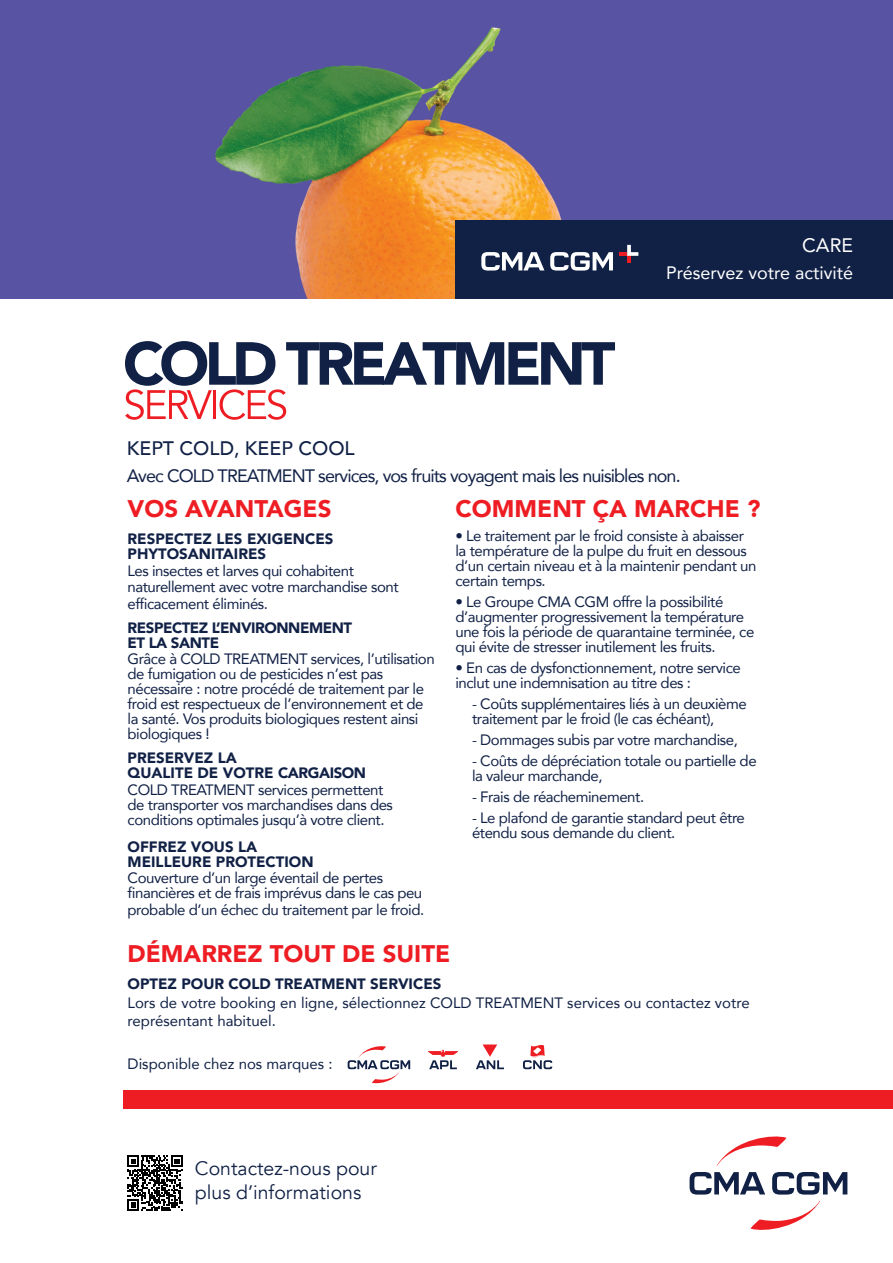
<style>
.page{position:relative;width:893px;height:1263px;background:#fff}
.page>*{position:absolute;margin:0;border:0;box-sizing:border-box;transform-origin:0 0}
.t1{font:900 24px "Avenir";color:#ee1d23}
.t2{font:19.5px/23.4px "Avenir";color:#112146}
.t3{font:500 19.5px "Avenir";color:#112146}
.t4{font:19.5px "Avenir";color:#fff}
.t5{font:18px "Avenir";letter-spacing:-.05em;color:#112146}
.t6{font:18px "Avenir";color:#fff}
.t7{font:15px/15px "Avenir";letter-spacing:-.03em;color:#112146}
.t8{font:900 15px/15px "Avenir";color:#112146}
.t9{font:15px/18px "Avenir";color:#112146}
.t10{font:900 15px/15px "Avenir";letter-spacing:-.03em;color:#112146}
</style>
<div class="page">
<img style="left:0;top:0;width:893px;height:298px">
<div style="left:123px;top:1091px;width:770px;height:18px;background:#ee1d23"></div>
<div style="left:455px;top:220px;width:438px;height:78px;background:#112146"></div>
<svg style="left:717px;top:1136px;width:69px;height:30px"></svg>
<svg style="left:690px;top:1172px;width:75px;height:22px"></svg>
<svg style="left:772px;top:1172px;width:75px;height:22px"></svg>
<svg style="left:751px;top:1200px;width:69px;height:30px"></svg>
<svg style="left:481px;top:252px;width:63px;height:19px"></svg>
<svg style="left:550px;top:252px;width:63px;height:19px"></svg>
<svg style="left:620px;top:245px;width:18px;height:18px"></svg>
<svg style="left:128px;top:1155px;width:55px;height:56px"></svg>
<svg style="left:476px;top:1044px;width:28px;height:25px"></svg>
<svg style="left:523px;top:1044px;width:29px;height:25px"></svg>
<svg style="left:348px;top:1046px;width:62px;height:38px"></svg>
<svg style="left:428px;top:1050px;width:30px;height:19px"></svg>
<svg style="left:125px;top:341px;width:490px;height:79px"></svg>
<h2 class="t4" style="left:802px;top:229px;width:52px">CARE</h2>
<p class="t6" style="left:666px;top:258px;width:189px">Préservez votre activité</p>
<h2 class="t3" style="left:127px;top:432px;width:229px">KEPT COLD, KEEP COOL</h2>
<p class="t5" style="left:127px;top:462px;width:555px">Avec COLD TREATMENT services, vos fruits voyagent mais les nuisibles non.</p>
<h1 class="t1" style="left:128px;top:488px;width:205px">VOS AVANTAGES</h1>
<p class="t8" style="left:128px;top:531px;width:207px">RESPECTEZ LES EXIGENCES<br>PHYTOSANITAIRES</p>
<p class="t7" style="left:128px;top:562px;width:273px;line-height:16.5px">Les insectes et larves qui cohabitent naturellement avec votre marchandise sont efficacement éliminés.</p>
<p class="t10" style="left:128px;top:620px;width:226px">RESPECTEZ L’ENVIRONNEMENT<br>ET LA SANTE</p>
<p class="t7" style="left:128px;top:651px;width:309px">Grâce à COLD TREATMENT services, l’utilisation de fumigation ou de pesticides n’est pas nécessaire : notre procédé de traitement par le froid est respectueux de l’environnement et de la santé. Vos produits biologiques restent ainsi biologiques !</p>
<p class="t8" style="left:128px;top:750px;width:240px">PRESERVEZ LA<br>QUALITE DE VOTRE CARGAISON</p>
<p class="t7" style="left:128px;top:782px;width:267px">COLD TREATMENT services permettent de transporter vos marchandises dans des conditions optimales jusqu’à votre client.</p>
<p class="t8" style="left:128px;top:839px;width:188px">OFFREZ VOUS LA<br>MEILLEURE PROTECTION</p>
<p class="t7" style="left:128px;top:870px;width:296px">Couverture d’un large éventail de pertes financières et de frais imprévus dans le cas peu</p>
<p class="t7" style="left:128px;top:902px;width:298px">probable d’un échec du traitement par le froid.</p>
<h1 class="t1" style="left:455px;top:488px;width:306px">COMMENT ÇA MARCHE ?</h1>
<p class="t7" style="left:455px;top:528px;width:302px">• Le traitement par le froid consiste à abaisser la température de la pulpe du fruit en dessous d’un certain niveau et à la maintenir pendant un certain temps.</p>
<p class="t7" style="left:455px;top:594px;width:300px">• Le Groupe CMA CGM offre la possibilité d’augmenter progressivement la température une fois la période de quarantaine terminée, ce qui évite de stresser inutilement les fruits.</p>
<p class="t7" style="left:455px;top:660px;width:287px">• En cas de dysfonctionnement, notre service inclut une indemnisation au titre des :</p>
<p class="t7" style="left:472px;top:696px;width:276px">- Coûts supplémentaires liés à un deuxième traitement par le froid (le cas échéant),</p>
<p class="t7" style="left:472px;top:732px;width:267px">- Dommages subis par votre marchandise,</p>
<p class="t7" style="left:472px;top:753px;width:286px">- Coûts de dépréciation totale ou partielle de la valeur marchande,</p>
<p class="t7" style="left:472px;top:789px;width:174px">- Frais de réacheminement.</p>
<p class="t7" style="left:472px;top:810px;width:274px">- Le plafond de garantie standard peut être étendu sous demande du client.</p>
<h1 class="t1" style="left:128px;top:933px;width:324px">DÉMARREZ TOUT DE SUITE</h1>
<p class="t8" style="left:128px;top:976px;width:315px">OPTEZ POUR COLD TREATMENT SERVICES</p>
<p class="t9" style="left:128px;top:993px;width:624px">Lors de votre booking en ligne, sélectionnez COLD TREATMENT services ou contactez votre représentant habituel.</p>
<p class="t9" style="left:128px;top:1054px;width:207px">Disponible chez nos marques :</p>
<h2 class="t2" style="left:195px;top:1157px;width:184px">Contactez-nous pour plus d’informations</h2>
</div>
